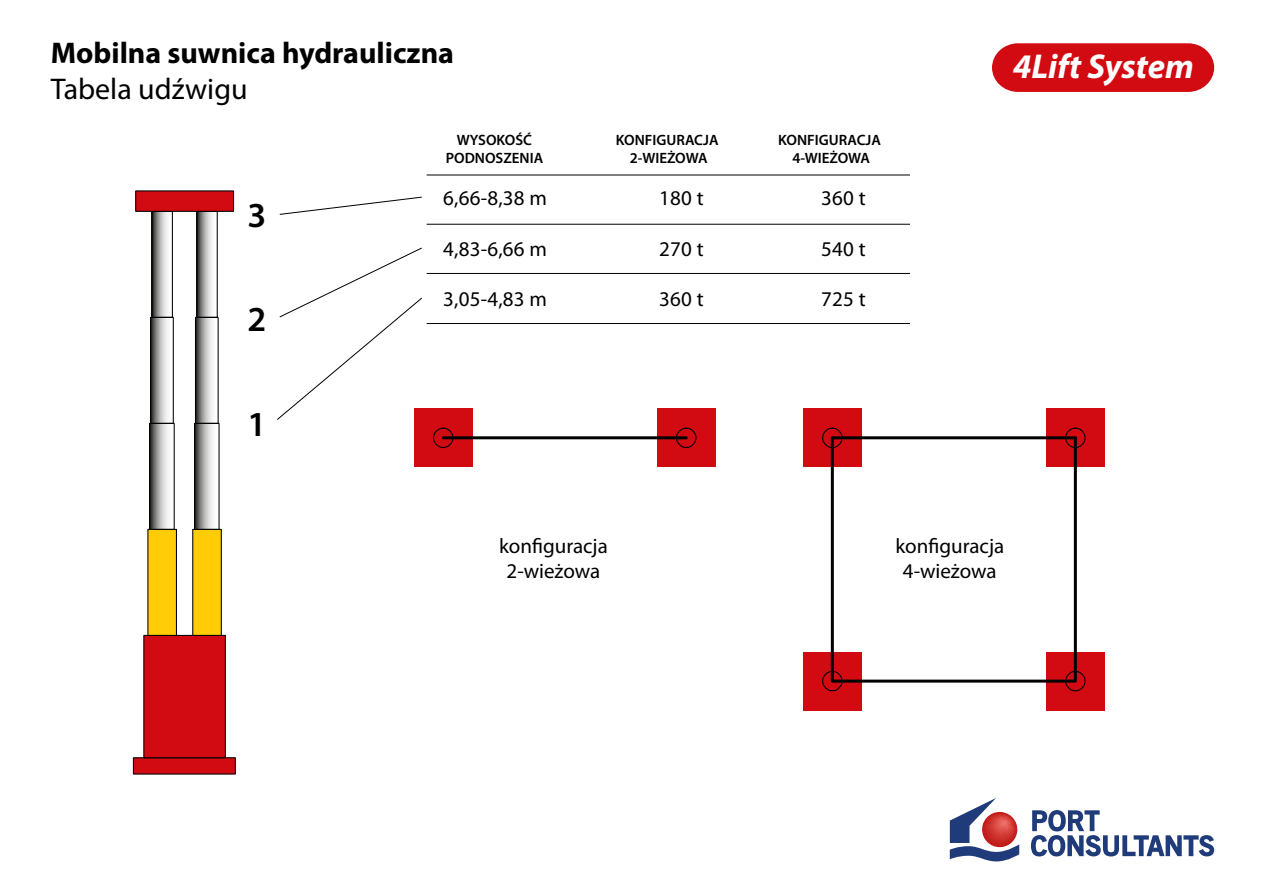
<style>
.page{position:relative;width:1263px;height:893px;background:#fff}
.page>*{position:absolute;margin:0;border:0;box-sizing:border-box;transform-origin:0 0}
.t1{font:600 35.25px "Myriad Pro";color:#000101}
.t2{font:italic 700 34.65px "Myriad Pro";color:#fff}
.t3{font:700 30px "Myriad Pro";color:#000101}
.t4{font:30px "Myriad Pro";color:#000101}
.t5{font:21px/25.2px "Myriad Pro";color:#000101;text-align:center}
.t6{font:600 15px/18px "Myriad Pro";color:#000101;text-align:center}
</style>
<div class="page">
<div style="left:133px;top:757px;width:103px;height:18px;background:#d20a11"></div>
<div style="left:143px;top:635px;width:83px;height:123px;background:#d20a11;border:1px solid #000101"></div>
<div style="left:147px;top:529px;width:30px;height:107px;background:#ffcc07;border:1px solid #000101"></div>
<div style="left:192px;top:529px;width:30px;height:107px;background:#ffcc07;border:1px solid #000101"></div>
<svg style="left:151px;top:425px;width:17px;height:103px;background:#a9a9a8"></svg>
<div style="left:149px;top:423px;width:26px;height:107px;border:1px solid #000101"></div>
<svg style="left:196px;top:425px;width:17px;height:103px;background:#ababaa"></svg>
<div style="left:194px;top:423px;width:26px;height:107px;border:1px solid #000101"></div>
<svg style="left:152px;top:319px;width:16px;height:103px;background:#acacac"></svg>
<div style="left:150px;top:317px;width:24px;height:107px;border:1px solid #000101"></div>
<svg style="left:197px;top:319px;width:16px;height:103px;background:#aeaead"></svg>
<div style="left:195px;top:317px;width:24px;height:107px;border:1px solid #000101"></div>
<svg style="left:153px;top:213px;width:14px;height:103px"></svg>
<div style="left:151px;top:211px;width:22px;height:107px;border:1px solid #000101"></div>
<svg style="left:198px;top:213px;width:14px;height:103px"></svg>
<div style="left:196px;top:211px;width:22px;height:107px;border:1px solid #000101"></div>
<div style="left:135px;top:190px;width:99px;height:22px;background:#d20a11;border:1px solid #000101"></div>
<div style="left:414px;top:409px;width:58px;height:58px;background:#d20a11"></div>
<svg style="left:433px;top:427px;width:21px;height:21px"></svg>
<div style="left:657px;top:409px;width:58px;height:58px;background:#d20a11"></div>
<svg style="left:675px;top:427px;width:22px;height:21px"></svg>
<hr style="left:443px;top:436px;width:243px;height:3px;background:#000101">
<div style="left:803px;top:409px;width:58px;height:58px;background:#d20a11"></div>
<svg style="left:822px;top:427px;width:21px;height:22px"></svg>
<div style="left:1046px;top:409px;width:58px;height:58px;background:#d20a11"></div>
<svg style="left:1065px;top:427px;width:21px;height:21px"></svg>
<div style="left:803px;top:652px;width:58px;height:58px;background:#d20a11"></div>
<svg style="left:822px;top:670px;width:21px;height:22px"></svg>
<div style="left:1046px;top:652px;width:58px;height:58px;background:#d20a11"></div>
<svg style="left:1065px;top:671px;width:21px;height:21px"></svg>
<div style="left:831px;top:436px;width:246px;height:247px;border:3px solid #000101"></div>
<svg style="left:279px;top:196px;width:143px;height:19px"></svg>
<svg style="left:277px;top:247px;width:146px;height:173px"></svg>
<hr style="left:427px;top:224px;width:483px;height:1px;background:#000101">
<hr style="left:427px;top:273px;width:483px;height:1px;background:#000101">
<hr style="left:427px;top:323px;width:483px;height:1px;background:#000101">
<hr style="left:427px;top:175px;width:483px;height:1px;background:#000101">
<svg style="left:992px;top:43px;width:222px;height:49px;background:#d4181e"></svg>
<svg style="left:950px;top:798px;width:264px;height:63px"></svg>
<h3 class="t3" style="left:51px;top:34px;width:405px">Mobilna suwnica hydrauliczna</h3>
<h3 class="t4" style="left:51px;top:71px;width:198px">Tabela udźwigu</h3>
<h1 class="t1" style="left:247px;top:193px;width:20px">3</h1>
<h1 class="t1" style="left:247px;top:297px;width:20px">2</h1>
<h1 class="t1" style="left:247px;top:402px;width:20px">1</h1>
<p class="t6" style="left:446px;top:130px;width:99px">WYSOKOŚĆ<br>PODNOSZENIA</p>
<p class="t6" style="left:778px;top:130px;width:104px">KONFIGURACJA<br>4-WIEŻOWA</p>
<p class="t5" style="left:443px;top:185px;width:105px">6,66-8,38 m</p>
<p class="t5" style="left:659px;top:185px;width:46px">180 t</p>
<p class="t5" style="left:821px;top:185px;width:46px">360 t</p>
<p class="t5" style="left:443px;top:236px;width:105px">4,83-6,66 m</p>
<p class="t5" style="left:659px;top:236px;width:46px">270 t</p>
<p class="t5" style="left:821px;top:236px;width:46px">540 t</p>
<p class="t5" style="left:443px;top:286px;width:105px">3,05-4,83 m</p>
<p class="t5" style="left:659px;top:286px;width:46px">360 t</p>
<p class="t5" style="left:821px;top:286px;width:46px">725 t</p>
<p class="t6" style="left:616px;top:130px;width:104px">KONFIGURACJA<br>2-WIEŻOWA</p>
<h2 class="t2" style="left:1013px;top:44px;width:183px">4Lift System</h2>
<p class="t5" style="left:499px;top:533px;width:110px">konfiguracja<br>2-wieżowa</p>
<p class="t5" style="left:895px;top:533px;width:110px">konfiguracja<br>4-wieżowa</p>
</div>
